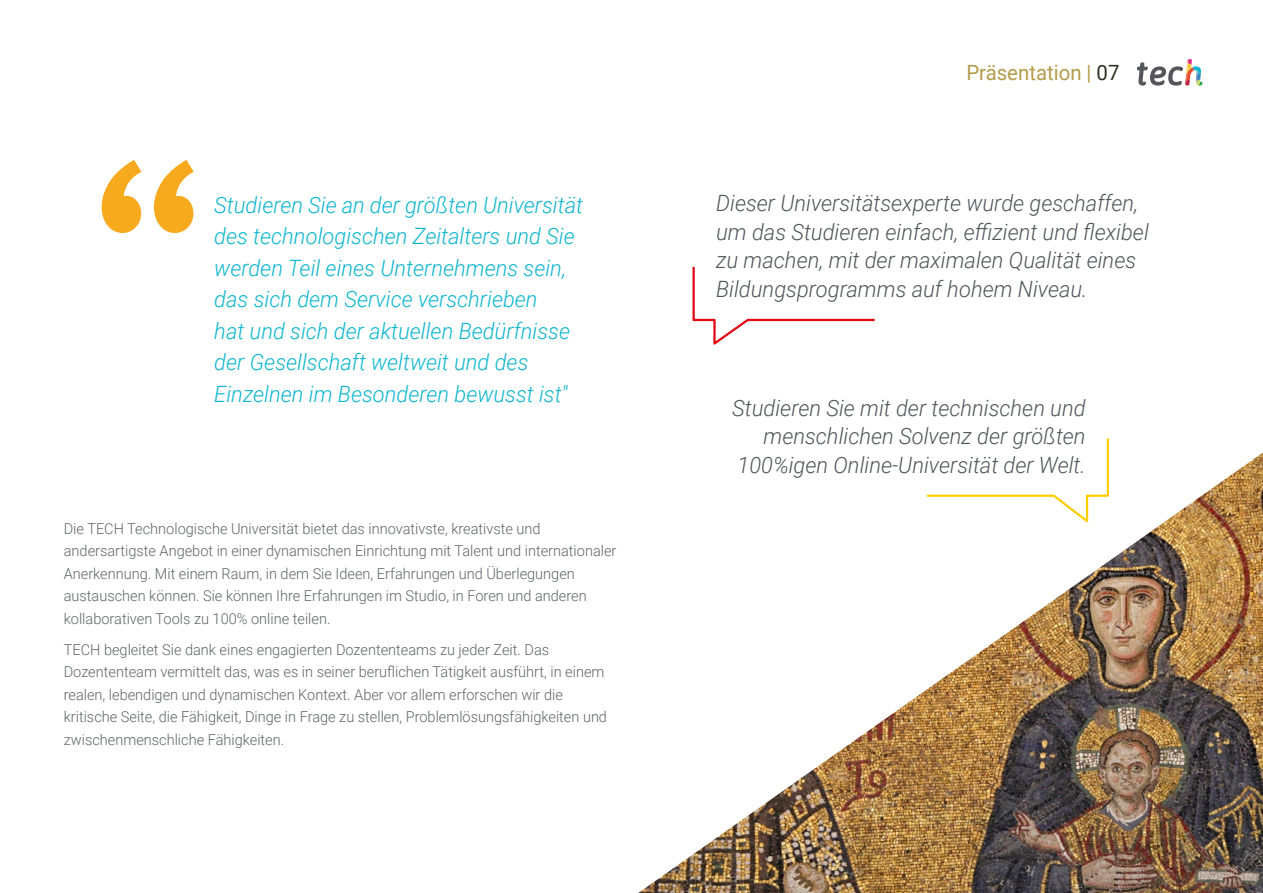
<style>
.page{position:relative;width:1263px;height:893px;background:#fff}
.page>*{position:absolute;margin:0;border:0;box-sizing:border-box;transform-origin:0 0}
.t1{font:italic 300 22.5px/28.5px "Roboto";color:#52555b;text-align:right}
.t2{font:italic 300 22.5px/31.5px "Roboto";color:#0fb6cf}
.t3{font:21px "Roboto";color:#b49c4b}
.t4{font:300 15px/22.5px "Roboto";color:#61646a}
.s1{color:#312e20}
</style>
<div class="page">
<svg style="left:102px;top:160px;width:92px;height:73px"></svg>
<img style="left:638px;top:452px;width:625px;height:441px">
<svg style="left:925px;top:438px;width:185px;height:88px"></svg>
<svg style="left:692px;top:267px;width:183px;height:78px"></svg>
<svg style="left:1137px;top:59px;width:65px;height:27px"></svg>
<p class="t2" style="left:214px;top:188px;width:370px">Studieren Sie an der größten Universität des technologischen Zeitalters und Sie werden Teil eines Unternehmens sein, das sich dem Service verschrieben<br>hat und sich der aktuellen Bedürfnisse der Gesellschaft weltweit und des Einzelnen im Besonderen bewusst ist"</p>
<p class="t4" style="left:64px;top:516px;width:554px">Die TECH Technologische Universität bietet das innovativste, kreativste und andersartigste Angebot in einer dynamischen Einrichtung mit Talent und internationaler Anerkennung. Mit einem Raum, in dem Sie Ideen, Erfahrungen und Überlegungen austauschen können. Sie können Ihre Erfahrungen im Studio, in Foren und anderen kollaborativen Tools zu 100% online teilen.</p>
<p class="t4" style="left:64px;top:637px;width:545px">TECH begleitet Sie dank eines engagierten Dozententeams zu jeder Zeit. Das Dozententeam vermittelt das, was es in seiner beruflichen Tätigkeit ausführt, in einem realen, lebendigen und dynamischen Kontext. Aber vor allem erforschen wir die kritische Seite, die Fähigkeit, Dinge in Frage zu stellen, Problemlösungsfähigkeiten und zwischenmenschliche Fähigkeiten.</p>
<h2 class="t3" style="left:966px;top:57px;width:155px">Präsentation | <span class="s1">07</span></h2>
<h1 class="t1" style="left:716px;top:188px;width:434px;text-align:left">Dieser Universitätsexperte wurde geschaffen, um das Studieren einfach, effizient und flexibel zu machen, mit der maximalen Qualität eines Bildungsprogramms auf hohem Niveau.</h1>
<h1 class="t1" style="left:732px;top:392px;width:355px">Studieren Sie mit der technischen und menschlichen Solvenz der größten<br>100%igen Online-Universität der Welt.</h1>
</div>
